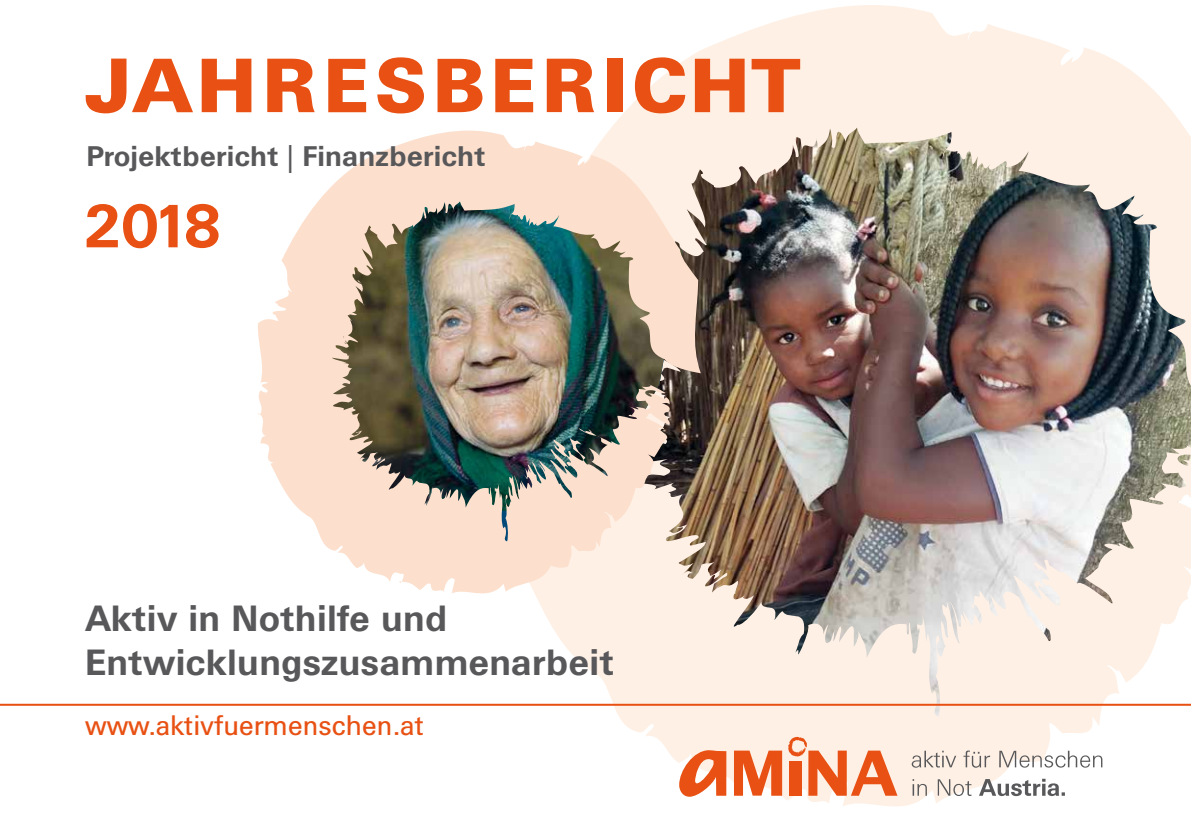
<style>
.page{position:relative;width:1191px;height:840px;background:#fff}
.page>*{position:absolute;margin:0;border:0;box-sizing:border-box;transform-origin:0 0}
.t1{font:900 76px "Univers BQ";letter-spacing:.05em;color:#e85113}
.t2{font:700 60px "Univers BQ";color:#e85113}
.t3{font:700 36px/44px "Univers BQ";letter-spacing:.01em;color:#58585a}
.t4{font:700 28px "Univers BQ";letter-spacing:.01em;color:#58585a}
.t5{font:28px "Univers BQ";color:#e85113}
.s1{font-weight:400}
</style>
<div class="page">
<img style="left:497px;top:5px;width:694px;height:801px">
<svg style="left:911px;top:750px;width:45px;height:17px"></svg>
<svg style="left:963px;top:750px;width:27px;height:17px"></svg>
<svg style="left:999px;top:750px;width:103px;height:17px"></svg>
<svg style="left:912px;top:778px;width:15px;height:17px"></svg>
<svg style="left:937px;top:778px;width:34px;height:17px"></svg>
<svg style="left:979px;top:778px;width:86px;height:17px"></svg>
<svg style="left:679px;top:749px;width:47px;height:47px"></svg>
<svg style="left:734px;top:750px;width:48px;height:45px;background:#ee7f50"></svg>
<svg style="left:788px;top:736px;width:109px;height:59px;background:#f4ac8b"></svg>
<img style="left:258px;top:130px;width:443px;height:463px">
<hr style="left:0;top:703px;width:1191px;height:2px;background:#e85113">
<h1 class="t1" style="left:85px;top:44px;width:717px">JAHRESBERICHT</h1>
<p class="t4" style="left:86px;top:140px;width:400px">Projektbericht <span class="s1">|</span> Finanzbericht</p>
<h2 class="t2" style="left:84px;top:192px;width:139px">2018</h2>
<p class="t3" style="left:85px;top:596px;width:530px">Aktiv in Nothilfe und<br>Entwicklungszusammenarbeit</p>
<p class="t5" style="left:85px;top:709px;width:340px">www.aktivfuermenschen.at</p>
</div>
